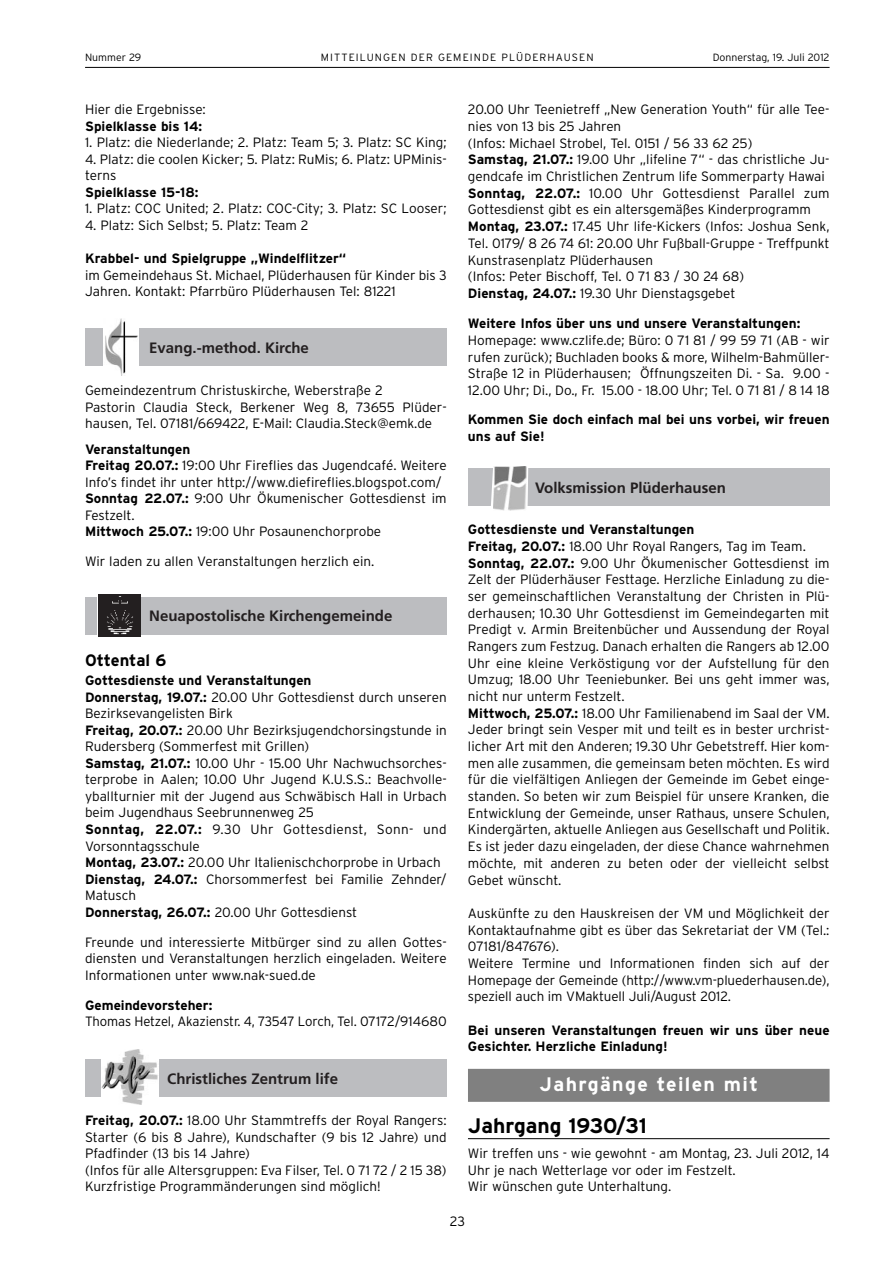
<style>
.page{position:relative;width:893px;height:1263px;background:#fff}
.page>*{position:absolute;margin:0;border:0;box-sizing:border-box;transform-origin:0 0}
.t1{font:700 21px "Interstate";color:#000}
.t2{font:700 19.5px "Interstate";letter-spacing:.07em;color:#fff}
.t3{font:700 16.5px "Interstate";letter-spacing:-.005em;color:#000}
.t4{font:700 15px "Frutiger";color:#231f20}
.t5{font:300 13.5px/16.6px "Interstate";color:#000}
.t6{font:700 13.5px/16.6px "Interstate";color:#000}
.t7{font:300 10.5px "Interstate";letter-spacing:.105em;color:#000}
.t8{font:300 10.5px "Interstate";color:#000}
.s1{font-weight:700}
</style>
<div class="page">
<hr style="left:85px;top:67px;width:744px;height:1px;background:#000">
<div style="left:85px;top:1059px;width:361px;height:37px;background:#bcbdc0"></div>
<img style="left:102px;top:1050px;width:56px;height:55px">
<div style="left:85px;top:597px;width:361px;height:37px;background:#bcbdc0"></div>
<div style="left:98px;top:594px;width:43px;height:43px;background:#231f20"></div>
<img style="left:107px;top:596px;width:26px;height:39px">
<div style="left:85px;top:328px;width:361px;height:38px;background:#bcbdc0"></div>
<img style="left:103px;top:319px;width:35px;height:57px">
<div style="left:468px;top:1069px;width:361px;height:33px;background:#808080"></div>
<hr style="left:468px;top:1138px;width:361px;height:1px;background:#000">
<div style="left:468px;top:469px;width:361px;height:37px;background:#bcbdc0"></div>
<svg style="left:490px;top:466px;width:39px;height:45px"></svg>
<img style="left:493px;top:466px;width:33px;height:44px">
<p class="t8" style="left:85px;top:53px;width:58px">Nummer 29</p>
<p class="t7" style="left:321px;top:53px;width:274px">MITTEILUNGEN DER GEMEINDE PLÜDERHAUSEN</p>
<p class="t8" style="left:712px;top:53px;width:118px">Donnerstag, 19. Juli 2012</p>
<p class="t5" style="left:85px;top:103px;width:122px">Hier die Ergebnisse:</p>
<p class="t6" style="left:85px;top:119px;width:118px">Spielklasse bis 14:</p>
<p class="t5" style="left:85px;top:136px;width:363px">1. Platz: die Niederlande; 2. Platz: Team 5; 3. Platz: SC King;</p>
<p class="t5" style="left:85px;top:152px;width:363px">4. Platz: die coolen Kicker; 5. Platz: RuMis; 6. Platz: UPMinis&shy;terns</p>
<p class="t6" style="left:85px;top:185px;width:115px">Spielklasse 15-18:</p>
<p class="t5" style="left:85px;top:202px;width:363px">1. Platz: COC United; 2. Platz: COC-City; 3. Platz: SC Looser;</p>
<p class="t5" style="left:85px;top:218px;width:225px">4. Platz: Sich Selbst; 5. Platz: Team 2</p>
<p class="t6" style="left:85px;top:251px;width:263px">Krabbel- und Spielgruppe „Windelflitzer“</p>
<p class="t5" style="left:85px;top:268px;width:363px">im Gemeindehaus St. Michael, Plüderhausen für Kinder bis 3<br>Jahren. Kontakt: Pfarrbüro Plüderhausen Tel: 81221</p>
<p class="t4" style="left:149px;top:342px;width:161px">Evang.-method. Kirche</p>
<p class="t5" style="left:85px;top:383px;width:363px">Gemeindezentrum Christuskirche, Weberstraße 2<br>Pastorin Claudia Steck, Berkener Weg 8, 73655 Plüder&shy;hausen, Tel. 07181/669422, E-Mail: Claudia.Steck@emk.de</p>
<p class="t5" style="left:85px;top:442px;width:363px"><span class="s1">Veranstaltungen<br>Freitag 20.07.:</span> 19:00 Uhr Fireflies das Jugendcafé. Weitere Info’s findet ihr unter http://www.diefireflies.blogspot.com/ <span class="s1">Sonntag 22.07.:</span> 9:00 Uhr Ökumenischer Gottesdienst im Festzelt.<br><span class="s1">Mittwoch 25.07.:</span> 19:00 Uhr Posaunenchorprobe</p>
<p class="t5" style="left:85px;top:555px;width:291px">Wir laden zu allen Veranstaltungen herzlich ein.</p>
<p class="t4" style="left:149px;top:610px;width:245px">Neuapostolische Kirchengemeinde</p>
<p class="t3" style="left:85px;top:654px;width:83px">Ottental 6</p>
<p class="t5" style="left:85px;top:674px;width:363px"><span class="s1">Gottesdienste und Veranstaltungen<br>Donnerstag, 19.07.:</span> 20.00 Uhr Gottesdienst durch unseren Bezirksevangelisten Birk<br><span class="s1">Freitag, 20.07.:</span> 20.00 Uhr Bezirksjugendchorsingstunde in Rudersberg (Sommerfest mit Grillen)<br><span class="s1">Samstag, 21.07.:</span> 10.00 Uhr - 15.00 Uhr Nachwuchsorches&shy;terprobe in Aalen; 10.00 Uhr Jugend K.U.S.S.: Beachvolle&shy;yballturnier mit der Jugend aus Schwäbisch Hall in Urbach beim Jugendhaus Seebrunnenweg 25<br><span class="s1">Sonntag, 22.07.:</span> 9.30 Uhr Gottesdienst, Sonn- und Vorsonntagsschule<br><span class="s1">Montag, 23.07.:</span> 20.00 Uhr Italienischchorprobe in Urbach <span class="s1">Dienstag, 24.07.:</span> Chorsommerfest bei Familie Zehnder/ Matusch<br><span class="s1">Donnerstag, 26.07.:</span> 20.00 Uhr Gottesdienst</p>
<p class="t5" style="left:85px;top:935px;width:363px;text-align:justify">Freunde und interessierte Mitbürger sind zu allen Gottes&shy;diensten und Veranstaltungen herzlich eingeladen. Weitere Informationen unter www.nak-sued.de</p>
<p class="t6" style="left:85px;top:998px;width:129px">Gemeindevorsteher:</p>
<p class="t5" style="left:85px;top:1015px;width:363px">Thomas Hetzel, Akazienstr. 4, 73547 Lorch, Tel. 07172/914680</p>
<p class="t4" style="left:167px;top:1073px;width:172px">Christliches Zentrum life</p>
<p class="t5" style="left:85px;top:1114px;width:363px"><span class="s1">Freitag, 20.07.:</span> 18.00 Uhr Stammtreffs der Royal Rangers:<br>Starter (6 bis 8 Jahre), Kundschafter (9 bis 12 Jahre) und Pfadfinder (13 bis 14 Jahre)<br>(Infos für alle Altersgruppen: Eva Filser, Tel. 0 71 72 / 2 15 38)<br>Kurzfristige Programmänderungen sind möglich!</p>
<p class="t5" style="left:468px;top:103px;width:363px">20.00 Uhr Teenietreff „New Generation Youth“ für alle Tee&shy;nies von 13 bis 25 Jahren<br>(Infos: Michael Strobel, Tel. 0151 / 56 33 62 25)<br><span class="s1">Samstag, 21.07.:</span> 19.00 Uhr „lifeline 7“ - das christliche Ju&shy;gendcafe im Christlichen Zentrum life Sommerparty Hawai <span class="s1">Sonntag, 22.07.:</span> 10.00 Uhr Gottesdienst Parallel zum Gottesdienst gibt es ein altersgemäßes Kinderprogramm <span class="s1">Montag, 23.07.:</span> 17.45 Uhr life-Kickers (Infos: Joshua Senk, Tel. 0179/ 8 26 74 61: 20.00 Uhr Fußball-Gruppe - Treffpunkt Kunstrasenplatz Plüderhausen<br>(Infos: Peter Bischoff, Tel. 0 71 83 / 30 24 68)<br><span class="s1">Dienstag, 24.07.:</span> 19.30 Uhr Dienstagsgebet</p>
<p class="t6" style="left:468px;top:316px;width:334px">Weitere Infos über uns und unsere Veranstaltungen:</p>
<p class="t5" style="left:468px;top:333px;width:363px;text-align:justify">Homepage: www.czlife.de; Büro: 0 71 81 / 99 59 71 (AB - wir rufen zurück); Buchladen books &amp; more, Wilhelm-Bahmüller-Straße 12 in Plüderhausen; Öffnungszeiten Di. - Sa. 9.00 - 12.00 Uhr; Di., Do., Fr. 15.00 - 18.00 Uhr; Tel. 0 71 81 / 8 14 18</p>
<p class="t6" style="left:468px;top:412px;width:363px">Kommen Sie doch einfach mal bei uns vorbei, wir freuen uns auf Sie!</p>
<p class="t4" style="left:535px;top:482px;width:192px">Volksmission Plüderhausen</p>
<p class="t5" style="left:468px;top:522px;width:363px"><span class="s1">Gottesdienste und Veranstaltungen<br>Freitag, 20.07.:</span> 18.00 Uhr Royal Rangers, Tag im Team.<br><span class="s1">Sonntag, 22.07.:</span> 9.00 Uhr Ökumenischer Gottesdienst im Zelt der Plüderhäuser Festtage. Herzliche Einladung zu die&shy;ser gemeinschaftlichen Veranstaltung der Christen in Plü&shy;derhausen; 10.30 Uhr Gottesdienst im Gemeindegarten mit Predigt v. Armin Breitenbücher und Aussendung der Royal Rangers zum Festzug. Danach erhalten die Rangers ab 12.00<br>Uhr eine kleine Verköstigung vor der Aufstellung für den Umzug; 18.00 Uhr Teeniebunker. Bei uns geht immer was, nicht nur unterm Festzelt.<br><span class="s1">Mittwoch, 25.07.:</span> 18.00 Uhr Familienabend im Saal der VM.<br>Jeder bringt sein Vesper mit und teilt es in bester urchrist&shy;licher Art mit den Anderen; 19.30 Uhr Gebetstreff. Hier kom&shy;men alle zusammen, die gemeinsam beten möchten. Es wird für die vielfältigen Anliegen der Gemeinde im Gebet einge&shy;standen. So beten wir zum Beispiel für unsere Kranken, die Entwicklung der Gemeinde, unser Rathaus, unsere Schulen, Kindergärten, aktuelle Anliegen aus Gesellschaft und Politik.<br>Es ist jeder dazu eingeladen, der diese Chance wahrnehmen möchte, mit anderen zu beten oder der vielleicht selbst Gebet wünscht.</p>
<p class="t5" style="left:468px;top:906px;width:363px">Auskünfte zu den Hauskreisen der VM und Möglichkeit der Kontaktaufnahme gibt es über das Sekretariat der VM (Tel.:<br>07181/847676).<br>Weitere Termine und Informationen finden sich auf der Homepage der Gemeinde (http://www.vm-pluederhausen.de), speziell auch im VMaktuell Juli/August 2012.</p>
<p class="t6" style="left:468px;top:1023px;width:363px">Bei unseren Veranstaltungen freuen wir uns über neue<br>Gesichter. Herzliche Einladung!</p>
<h2 class="t2" style="left:539px;top:1077px;width:220px">Jahrgänge teilen mit</h2>
<h1 class="t1" style="left:468px;top:1118px;width:180px">Jahrgang 1930/31</h1>
<p class="t5" style="left:468px;top:1146px;width:363px">Wir treffen uns - wie gewohnt - am Montag, 23. Juli 2012, 14<br>Uhr je nach Wetterlage vor oder im Festzelt.<br>Wir wünschen gute Unterhaltung.</p>
<p class="t5" style="left:449px;top:1214px;width:17px">23</p>
</div>
